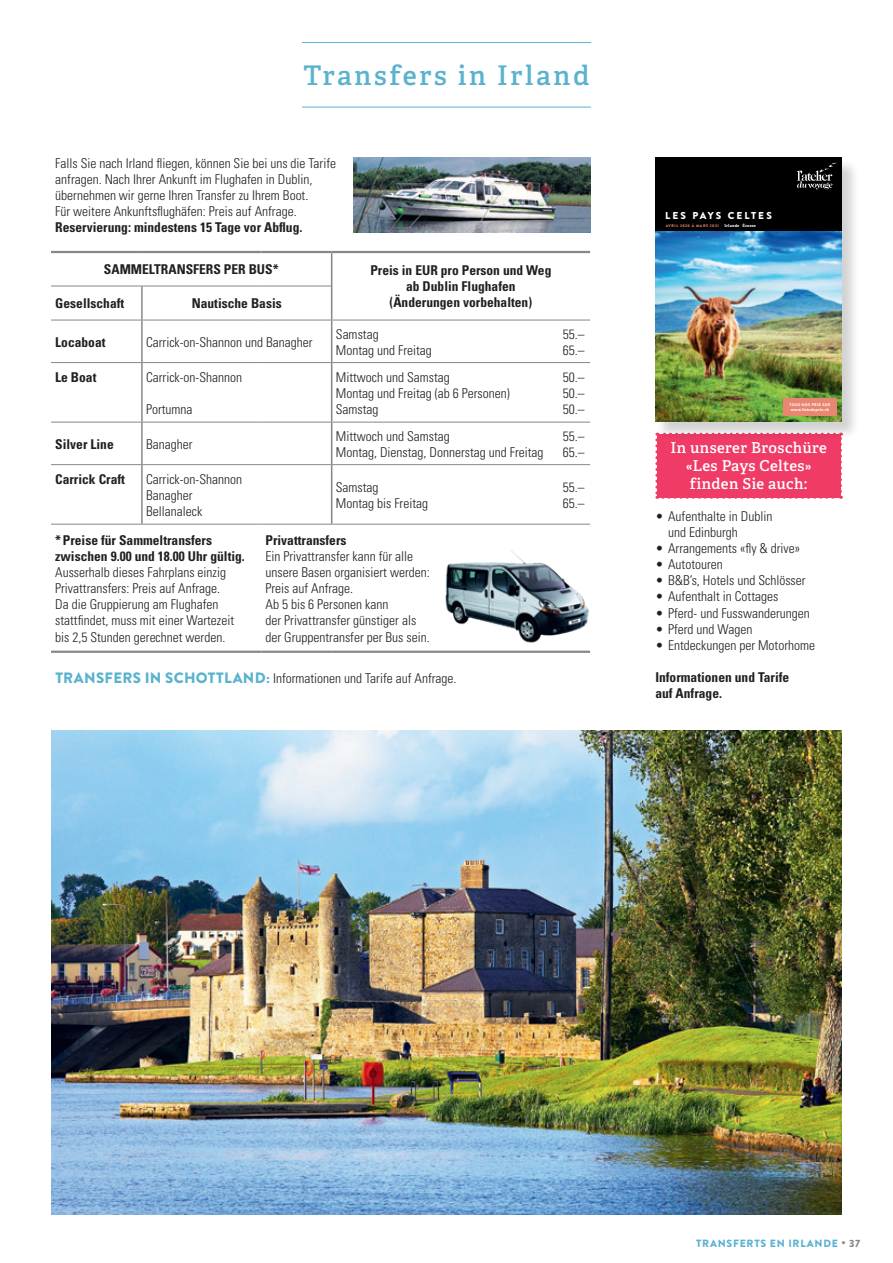
<style>
.page{position:relative;width:893px;height:1263px;background:#fff}
.page>*{position:absolute;margin:0;border:0;box-sizing:border-box;transform-origin:0 0}
.t1{font:600 27px "Adelle";letter-spacing:.1em;color:#5ab2ce}
.t2{font:600 15px/18px "Adelle";letter-spacing:.025em;color:#fff;text-align:center}
.t3{font:300 condensed 13.5px/16px "Univers";color:#231f20}
.t4{font:700 condensed 13.5px/16px "Univers";color:#231f20}
.t5{font:900 10.5px "Brandon Grotesque";letter-spacing:.07em;color:#5ab2ce}
.t6{font:900 10.05px "Brandon Grotesque";letter-spacing:.2em;color:#fff}
.t7{font:700 3.9px "Adelle";letter-spacing:.045em;color:#fff}
.t8{font:900 3.75px "Brandon Grotesque";letter-spacing:.125em;color:#e98670}
.t9{font:700 3.75px "Adelle";letter-spacing:.05em;color:#fff}
.t10{font:900 3.75px "Brandon Grotesque";letter-spacing:.085em;color:#fff}
.s1{font-family:"Brandon Grotesque";font-weight:900;font-stretch:normal;font-size:15px;color:#5ab2ce}
.s2{color:#8a8685}
</style>
<div class="page">
<img style="left:51px;top:730px;width:791px;height:484px">
<hr style="left:302px;top:42px;width:289px;height:1px;background:#5ab2ce">
<hr style="left:302px;top:107px;width:289px;height:1px;background:#5ab2ce">
<img style="left:353px;top:157px;width:237px;height:75px">
<hr style="left:51px;top:251px;width:91px;height:2px;background:#8a8685">
<hr style="left:142px;top:251px;width:119px;height:2px;background:#8a8685">
<hr style="left:261px;top:251px;width:71px;height:2px;background:#8a8685">
<hr style="left:332px;top:251px;width:258px;height:2px;background:#8a8685">
<hr style="left:51px;top:286px;width:91px;height:1px;background:#8a8685">
<hr style="left:142px;top:286px;width:119px;height:1px;background:#8a8685">
<hr style="left:261px;top:286px;width:70px;height:1px;background:#8a8685">
<hr style="left:331px;top:253px;width:1px;height:33px;background:#8a8685">
<hr style="left:141px;top:286px;width:2px;height:34px;background:#8a8685">
<hr style="left:331px;top:286px;width:1px;height:34px;background:#8a8685">
<hr style="left:141px;top:320px;width:2px;height:42px;background:#8a8685">
<hr style="left:331px;top:320px;width:1px;height:42px;background:#8a8685">
<hr style="left:141px;top:363px;width:2px;height:59px;background:#8a8685">
<hr style="left:331px;top:363px;width:1px;height:59px;background:#8a8685">
<hr style="left:141px;top:422px;width:2px;height:42px;background:#8a8685">
<hr style="left:331px;top:422px;width:1px;height:42px;background:#8a8685">
<hr style="left:141px;top:465px;width:2px;height:59px;background:#8a8685">
<hr style="left:331px;top:465px;width:1px;height:59px;background:#8a8685">
<hr style="left:51px;top:320px;width:91px;height:1px;background:#8a8685">
<hr style="left:142px;top:320px;width:119px;height:1px;background:#8a8685">
<hr style="left:261px;top:320px;width:71px;height:1px;background:#8a8685">
<hr style="left:332px;top:320px;width:258px;height:1px;background:#8a8685">
<hr style="left:51px;top:362px;width:91px;height:1px;background:#8a8685">
<hr style="left:142px;top:362px;width:119px;height:1px;background:#8a8685">
<hr style="left:261px;top:362px;width:71px;height:1px;background:#8a8685">
<hr style="left:332px;top:362px;width:258px;height:1px;background:#8a8685">
<hr style="left:51px;top:422px;width:91px;height:1px;background:#8a8685">
<hr style="left:142px;top:422px;width:119px;height:1px;background:#8a8685">
<hr style="left:261px;top:422px;width:71px;height:1px;background:#8a8685">
<hr style="left:332px;top:422px;width:258px;height:1px;background:#8a8685">
<hr style="left:51px;top:464px;width:91px;height:1px;background:#8a8685">
<hr style="left:142px;top:464px;width:119px;height:1px;background:#8a8685">
<hr style="left:261px;top:464px;width:71px;height:1px;background:#8a8685">
<hr style="left:332px;top:464px;width:258px;height:1px;background:#8a8685">
<hr style="left:51px;top:524px;width:91px;height:1px;background:#8a8685">
<hr style="left:142px;top:524px;width:119px;height:1px;background:#8a8685">
<hr style="left:261px;top:524px;width:71px;height:1px;background:#8a8685">
<hr style="left:332px;top:524px;width:258px;height:1px;background:#8a8685">
<hr style="left:51px;top:651px;width:91px;height:2px;background:#8a8685">
<hr style="left:142px;top:651px;width:119px;height:2px;background:#8a8685">
<hr style="left:261px;top:651px;width:71px;height:2px;background:#8a8685">
<hr style="left:332px;top:651px;width:258px;height:2px;background:#8a8685">
<img style="left:445px;top:550px;width:144px;height:93px">
<div style="left:655px;top:433px;width:187px;height:66px;background:#ef3b66"></div>
<div style="left:656px;top:158px;width:203px;height:281px;background:#231f20;opacity:.2"></div>
<div style="left:655px;top:157px;width:187px;height:264px;background:#000"></div>
<svg style="left:797px;top:163px;width:40px;height:26px"></svg>
<img style="left:655px;top:232px;width:187px;height:189px">
<div style="left:783px;top:398px;width:54px;height:18px;background:#e98670"></div>
<h1 class="t1" style="left:303px;top:59px;width:288px">Transfers in Irland</h1>
<p class="t3" style="left:55px;top:155px;width:282px">Falls Sie nach Irland fliegen, können Sie bei uns die Tarife anfragen. Nach Ihrer Ankunft im Flughafen in Dublin, übernehmen wir gerne Ihren Transfer zu Ihrem Boot.<br>Für weitere Ankunftsflughäfen: Preis auf Anfrage.</p>
<p class="t4" style="left:55px;top:219px;width:249px">Reservierung: mindestens 15 Tage vor Abflug.</p>
<p class="t4" style="left:104px;top:261px;width:176px">SAMMELTRANSFERS PER BUS*</p>
<p class="t4" style="left:370px;top:262px;width:183px;text-align:center">Preis in EUR pro Person und Weg ab Dublin Flughafen</p>
<p class="t4" style="left:55px;top:295px;width:70px">Gesellschaft</p>
<p class="t4" style="left:192px;top:295px;width:91px">Nautische Basis</p>
<p class="t4" style="left:390px;top:295px;width:144px">(Änderungen vorbehalten)</p>
<p class="t4" style="left:55px;top:334px;width:52px">Locaboat</p>
<p class="t3" style="left:146px;top:334px;width:168px">Carrick-on-Shannon und Banagher</p>
<p class="t3" style="left:336px;top:326px;width:44px">Samstag</p>
<p class="t3" style="left:563px;top:326px;width:23px">55.–</p>
<p class="t3" style="left:336px;top:342px;width:97px">Montag und Freitag</p>
<p class="t3" style="left:563px;top:342px;width:23px">65.–</p>
<p class="t4" style="left:55px;top:369px;width:43px">Le Boat</p>
<p class="t3" style="left:146px;top:369px;width:97px">Carrick-on-Shannon</p>
<p class="t3" style="left:146px;top:401px;width:48px">Portumna</p>
<p class="t4" style="left:55px;top:436px;width:60px">Silver Line</p>
<p class="t3" style="left:146px;top:436px;width:48px">Banagher</p>
<p class="t3" style="left:336px;top:369px;width:115px">Mittwoch und Samstag</p>
<p class="t3" style="left:563px;top:369px;width:23px">50.–</p>
<p class="t3" style="left:336px;top:385px;width:175px">Montag und Freitag (ab 6 Personen)</p>
<p class="t3" style="left:563px;top:385px;width:23px">50.–</p>
<p class="t3" style="left:336px;top:401px;width:44px">Samstag</p>
<p class="t3" style="left:563px;top:401px;width:23px">50.–</p>
<p class="t3" style="left:336px;top:428px;width:115px">Mittwoch und Samstag</p>
<p class="t3" style="left:563px;top:428px;width:23px">55.–</p>
<p class="t3" style="left:336px;top:444px;width:209px">Montag, Dienstag, Donnerstag und Freitag</p>
<p class="t3" style="left:563px;top:444px;width:23px">65.–</p>
<p class="t4" style="left:55px;top:471px;width:71px">Carrick Craft</p>
<p class="t3" style="left:146px;top:471px;width:97px">Carrick-on-Shannon<br>Banagher<br>Bellanaleck</p>
<p class="t3" style="left:336px;top:479px;width:44px">Samstag</p>
<p class="t3" style="left:563px;top:479px;width:23px">55.–</p>
<p class="t3" style="left:336px;top:495px;width:94px">Montag bis Freitag</p>
<p class="t3" style="left:563px;top:495px;width:23px">65.–</p>
<p class="t4" style="left:55px;top:532px;width:191px">*Preise für Sammeltransfers zwischen 9.00 und 18.00 Uhr gültig.</p>
<p class="t3" style="left:55px;top:564px;width:180px">Ausserhalb dieses Fahrplans einzig Privattransfers: Preis auf Anfrage.<br>Da die Gruppierung am Flughafen stattfindet, muss mit einer Wartezeit bis 2,5 Stunden gerechnet werden.</p>
<p class="t4" style="left:266px;top:532px;width:82px">Privattransfers</p>
<p class="t3" style="left:266px;top:548px;width:166px">Ein Privattransfer kann für alle unsere Basen organisiert werden:<br>Preis auf Anfrage.<br>Ab 5 bis 6 Personen kann<br>der Privattransfer günstiger als der Gruppentransfer per Bus sein.</p>
<p class="t3" style="left:55px;top:670px;width:403px"><span class="s1">TRANSFERS IN SCHOTTLAND:</span> Informationen und Tarife auf Anfrage.</p>
<p class="t6" style="left:665px;top:208px;width:108px">LES PAYS CELTES</p>
<p class="t8" style="left:666px;top:223px;width:54px">AVRIL 2020 À MARS 2021</p>
<p class="t7" style="left:724px;top:223px;width:33px">Irlande Écosse</p>
<p class="t10" style="left:789px;top:402px;width:42px">TOUS NOS PRIX SUR</p>
<p class="t9" style="left:791px;top:407px;width:40px">www.listedeprix.ch</p>
<p class="t2" style="left:670px;top:439px;width:158px">In unserer Broschüre «Les Pays Celtes» finden Sie auch:</p>
<p class="t3" style="left:668px;top:508px;width:106px;text-indent:-13px">• Aufenthalte in Dublin und Edinburgh</p>
<p class="t3" style="left:655px;top:540px;width:146px">• Arrangements «fly &amp; drive»</p>
<p class="t3" style="left:655px;top:556px;width:69px">• Autotouren</p>
<p class="t3" style="left:655px;top:573px;width:152px">• B&amp;B’s, Hotels und Schlösser</p>
<p class="t3" style="left:655px;top:589px;width:124px">• Aufenthalt in Cottages</p>
<p class="t3" style="left:655px;top:605px;width:156px">• Pferd- und Fusswanderungen</p>
<p class="t3" style="left:655px;top:621px;width:99px">• Pferd und Wagen</p>
<p class="t3" style="left:655px;top:637px;width:161px">• Entdeckungen per Motorhome</p>
<p class="t4" style="left:655px;top:669px;width:136px">Informationen und Tarife auf Anfrage.</p>
<p class="t5" style="left:696px;top:1235px;width:166px">TRANSFERTS EN IRLANDE <span class="s2">• 37</span></p>
</div>
